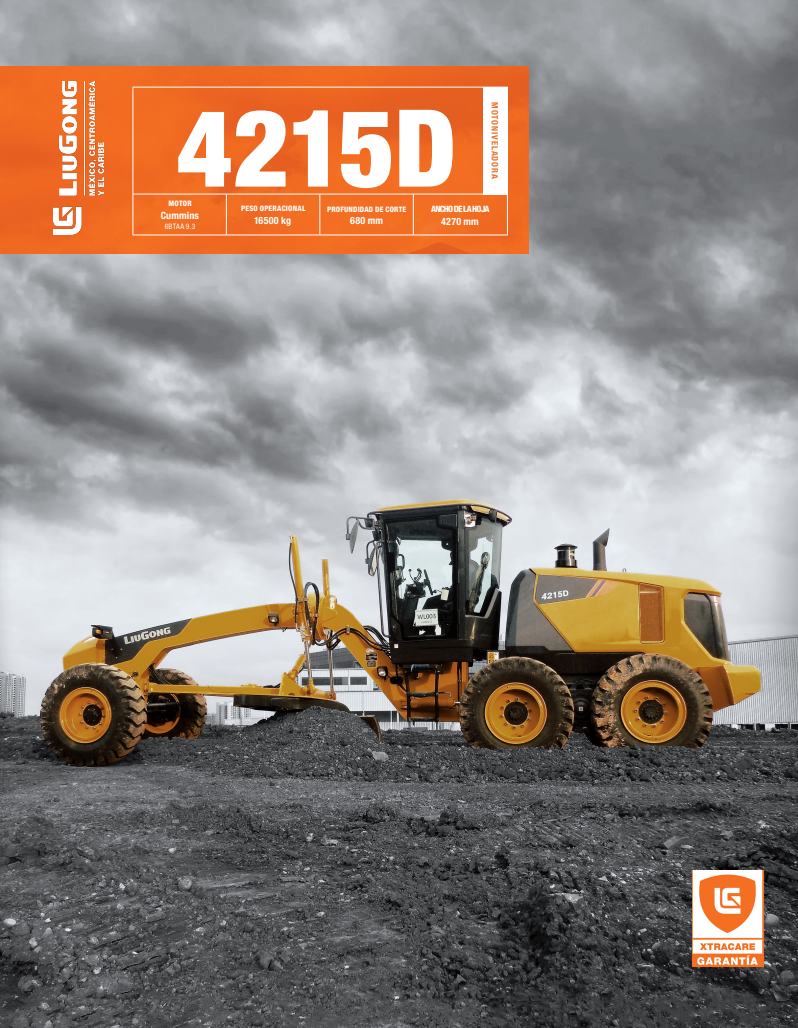
<style>
.page{position:relative;width:798px;height:1028px;background:#fff}
.page>*{position:absolute;margin:0;border:0;box-sizing:border-box;transform-origin:0 0}
.t1{font:900 condensed 107.5px "Helvetica Neue LT Pro";letter-spacing:-.005em;color:#fff}
.t2{font:700 condensed 10px "Helvetica Neue LT Pro";letter-spacing:.015em;color:#fff}
.t3{font:700 condensed 8.75px "Helvetica Neue LT Pro";letter-spacing:.1em;color:#ed6e23}
.t4{font:800 condensed 8.75px "Helvetica Neue LT Pro";letter-spacing:-.08em;color:#fff}
.t5{font:800 condensed 7.5px "Helvetica Neue LT Pro";letter-spacing:.025em;color:#fff}
.t6{font:condensed 7.5px "Helvetica Neue LT Pro";letter-spacing:.035em;color:#fff}
</style>
<div class="page">
<img style="left:0;top:0;width:797px;height:1028px">
<img style="left:0;top:66px;width:528px;height:187px">
<img style="left:53px;top:81px;width:50px;height:154px">
<div style="left:483px;top:87px;width:24px;height:107px;background:#fff"></div>
<hr style="left:132px;top:87px;width:94px;height:1px;background:#fff">
<hr style="left:132px;top:87px;width:1px;height:107px;background:#fff">
<hr style="left:226px;top:87px;width:94px;height:1px;background:#fff">
<hr style="left:320px;top:87px;width:93px;height:1px;background:#fff">
<hr style="left:413px;top:87px;width:94px;height:1px;background:#fff">
<hr style="left:507px;top:87px;width:1px;height:107px;background:#fff">
<hr style="left:132px;top:194px;width:94px;height:1px;background:#fff">
<hr style="left:132px;top:194px;width:1px;height:41px;background:#fff">
<hr style="left:226px;top:194px;width:94px;height:1px;background:#fff">
<hr style="left:226px;top:194px;width:1px;height:41px;background:#fff">
<hr style="left:320px;top:194px;width:93px;height:1px;background:#fff">
<hr style="left:319px;top:194px;width:1px;height:41px;background:#fff">
<hr style="left:413px;top:194px;width:94px;height:1px;background:#fff">
<hr style="left:413px;top:194px;width:1px;height:41px;background:#fff">
<hr style="left:507px;top:194px;width:1px;height:41px;background:#fff">
<hr style="left:132px;top:235px;width:94px;height:1px;background:#fff">
<hr style="left:226px;top:235px;width:94px;height:1px;background:#fff">
<hr style="left:320px;top:235px;width:93px;height:1px;background:#fff">
<hr style="left:413px;top:235px;width:94px;height:1px;background:#fff">
<img style="left:691px;top:870px;width:71px;height:96px">
<p class="t3" style="left:500px;top:102px;width:78px;rotate:90deg">MOTONIVELADORA</p>
<p class="t1" style="left:176px;top:84px;width:281px">4215D</p>
<p class="t5" style="left:168px;top:199px;width:25px">MOTOR</p>
<p class="t2" style="left:161px;top:209px;width:40px">Cummins</p>
<p class="t6" style="left:165px;top:222px;width:32px">6BTAA 9.3</p>
<p class="t4" style="left:431px;top:204px;width:60px">ANCHO DE LA HOJA</p>
<p class="t2" style="left:441px;top:215px;width:39px">4270 mm</p>
<p class="t5" style="left:241px;top:204px;width:66px">PESO OPERACIONAL</p>
<p class="t2" style="left:254px;top:214px;width:39px">16500 kg</p>
<p class="t5" style="left:327px;top:204px;width:81px">PROFUNDIDAD DE CORTE</p>
<p class="t2" style="left:350px;top:215px;width:34px">680 mm</p>
</div>
